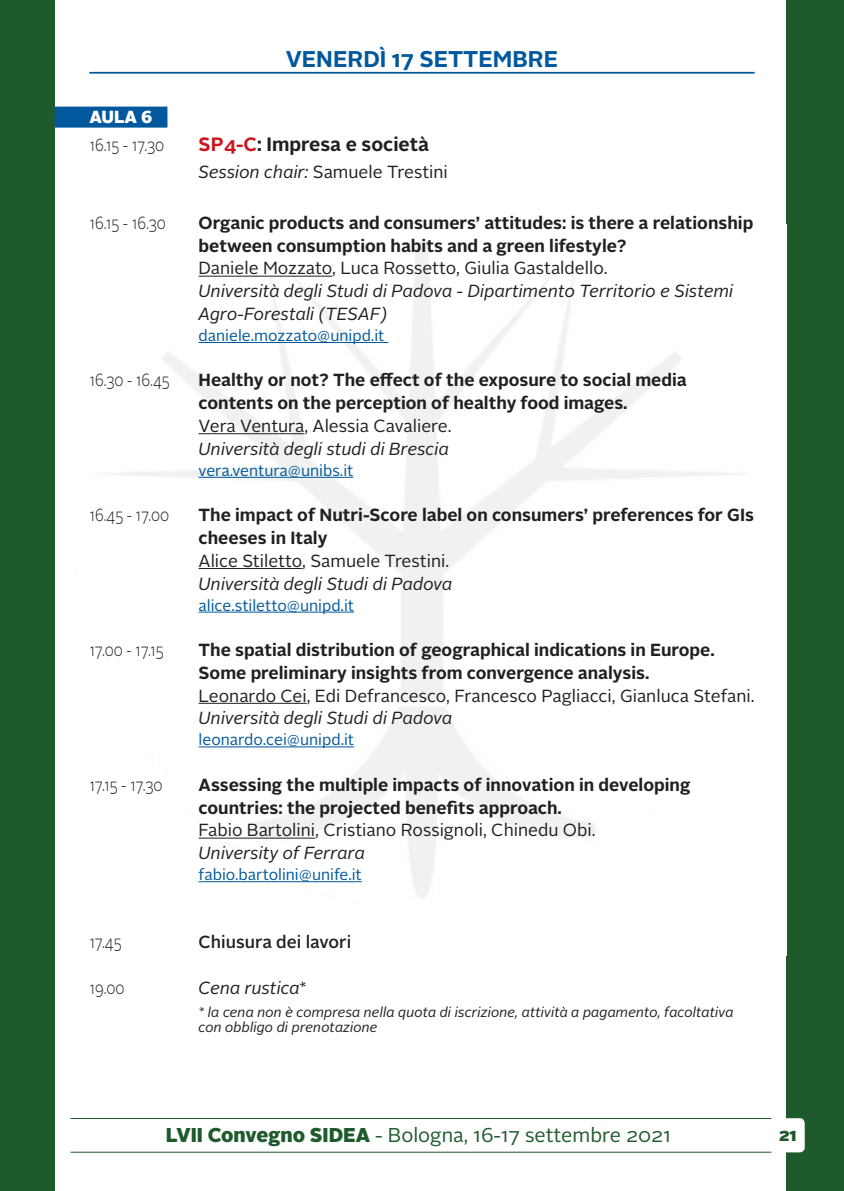
<style>
.page{position:relative;width:844px;height:1191px;background:#fff}
.page>*{position:absolute;margin:0;border:0;box-sizing:border-box;transform-origin:0 0}
.t1{font:700 22.75px "Alright Sans";color:#01589c}
.t2{font:19.95px "Alright Sans";color:#1f5a2d}
.t3{font:700 19.25px "Alright Sans";color:#231f20}
.t4{font:700 17.5px/22.8px "Alright Sans";color:#231f20}
.t5{font:17.5px "Alright Sans";color:#231f20}
.t6{font:italic 17.5px/22.8px "Alright Sans";color:#231f20}
.t7{font:300 17.5px "Alright Sans";color:#231f20;scale:.8 1}
.t8{font:500 17.5px "Alright Sans";color:#231f20}
.t9{font:900 17.5px "Alright Sans";color:#fff}
.t10{font:900 17.5px "Alright Sans";color:#1f5a2d}
.t11{font:15.75px "Alright Sans";color:#01589c}
.t12{font:italic 14px/15.8px "Alright Sans";color:#231f20}
.s1{color:#cd151d}
.s2{font-style:italic}
.s3{font-weight:900}
</style>
<div class="page">
<div style="left:0;top:0;width:843px;height:1191px;background:#1f5a2d"></div>
<div style="left:56px;top:0;width:730px;height:1191px;background:#fff"></div>
<img style="left:102px;top:242px;width:640px;height:657px">
<hr style="left:71px;top:1118px;width:700px;height:1px;background:#1f5a2d">
<hr style="left:71px;top:1151px;width:700px;height:1px;background:#1f5a2d">
<div style="left:773px;top:1118px;width:31px;height:34px;background:#fff;border-radius:5px"></div>
<div style="left:55px;top:107px;width:112px;height:21px;background:#01589c"></div>
<hr style="left:198px;top:276px;width:134px;height:1px;background:#231f20">
<hr style="left:198px;top:342px;width:190px;height:1px;background:#01589c">
<hr style="left:198px;top:433px;width:106px;height:1px;background:#231f20">
<hr style="left:198px;top:477px;width:155px;height:1px;background:#01589c">
<hr style="left:198px;top:568px;width:104px;height:1px;background:#231f20">
<hr style="left:198px;top:611px;width:156px;height:1px;background:#01589c">
<hr style="left:198px;top:703px;width:108px;height:1px;background:#231f20">
<hr style="left:198px;top:746px;width:156px;height:1px;background:#01589c">
<hr style="left:198px;top:837px;width:117px;height:1px;background:#231f20">
<hr style="left:198px;top:881px;width:164px;height:1px;background:#01589c">
<hr style="left:89px;top:72px;width:665px;height:2px;background:#01589c">
<h1 class="t1" style="left:286px;top:43px;width:274px">VENERDÌ 17 SETTEMBRE</h1>
<p class="t9" style="left:89px;top:104px;width:65px">AULA 6</p>
<p class="t7" style="left:89px;top:133px;width:95px">16.15 - 17.30</p>
<p class="t3" style="left:198px;top:130px;width:232px"><span class="s1">SP4-C</span>: Impresa e società</p>
<p class="t5" style="left:198px;top:160px;width:251px"><span class="s2">Session chair:</span> Samuele Trestini</p>
<p class="t7" style="left:89px;top:211px;width:97px">16.15 - 16.30</p>
<p class="t4" style="left:198px;top:211px;width:556px">Organic products and consumers’ attitudes: is there a relationship between consumption habits and a green lifestyle?</p>
<p class="t5" style="left:198px;top:256px;width:410px">Daniele Mozzato, Luca Rossetto, Giulia Gastaldello.</p>
<p class="t6" style="left:198px;top:280px;width:536px">Università degli Studi di Padova - Dipartimento Territorio e Sistemi<br>Agro-Forestali (TESAF)</p>
<p class="t11" style="left:198px;top:325px;width:187px">daniele.mozzato@unipd.it</p>
<p class="t7" style="left:89px;top:368px;width:102px">16.30 - 16.45</p>
<p class="t4" style="left:198px;top:369px;width:489px">Healthy or not? The effect of the exposure to social media contents on the perception of healthy food images.</p>
<p class="t5" style="left:198px;top:414px;width:254px">Vera Ventura, Alessia Cavaliere.</p>
<p class="t6" style="left:198px;top:437px;width:252px">Università degli studi di Brescia</p>
<p class="t11" style="left:198px;top:459px;width:156px">vera.ventura@unibs.it</p>
<p class="t7" style="left:89px;top:503px;width:101px">16.45 - 17.00</p>
<p class="t4" style="left:198px;top:504px;width:556px">The impact of Nutri-Score label on consumers’ preferences for GIs cheeses in Italy</p>
<p class="t5" style="left:198px;top:549px;width:252px">Alice Stiletto, Samuele Trestini.</p>
<p class="t6" style="left:198px;top:572px;width:255px">Università degli Studi di Padova</p>
<p class="t11" style="left:198px;top:594px;width:157px">alice.stiletto@unipd.it</p>
<p class="t7" style="left:89px;top:638px;width:94px">17.00 - 17.15</p>
<p class="t4" style="left:198px;top:638px;width:517px">The spatial distribution of geographical indications in Europe.<br>Some preliminary insights from convergence analysis.</p>
<p class="t5" style="left:198px;top:683px;width:557px">Leonardo Cei, Edi Defrancesco, Francesco Pagliacci, Gianluca Stefani.</p>
<p class="t6" style="left:198px;top:707px;width:255px">Università degli Studi di Padova</p>
<p class="t11" style="left:198px;top:729px;width:157px">leonardo.cei@unipd.it</p>
<p class="t7" style="left:89px;top:773px;width:93px">17.15 - 17.30</p>
<p class="t4" style="left:198px;top:773px;width:493px">Assessing the multiple impacts of innovation in developing countries: the projected benefits approach.</p>
<p class="t5" style="left:198px;top:818px;width:398px">Fabio Bartolini, Cristiano Rossignoli, Chinedu Obi.</p>
<p class="t6" style="left:198px;top:842px;width:168px">University of Ferrara</p>
<p class="t11" style="left:198px;top:864px;width:165px">fabio.bartolini@unife.it</p>
<p class="t7" style="left:89px;top:930px;width:42px">17.45</p>
<p class="t8" style="left:198px;top:930px;width:154px">Chiusura dei lavori</p>
<p class="t7" style="left:89px;top:976px;width:45px">19.00</p>
<p class="t6" style="left:198px;top:976px;width:109px">Cena rustica*</p>
<p class="t12" style="left:198px;top:1004px;width:536px">* la cena non è compresa nella quota di iscrizione, attività a pagamento, facoltativa con obbligo di prenotazione</p>
<p class="t2" style="left:166px;top:1121px;width:506px"><span class="s3">LVII Convegno SIDEA</span> - Bologna, 16-17 settembre 2021</p>
<p class="t10" style="left:778px;top:1122px;width:20px">21</p>
</div>
